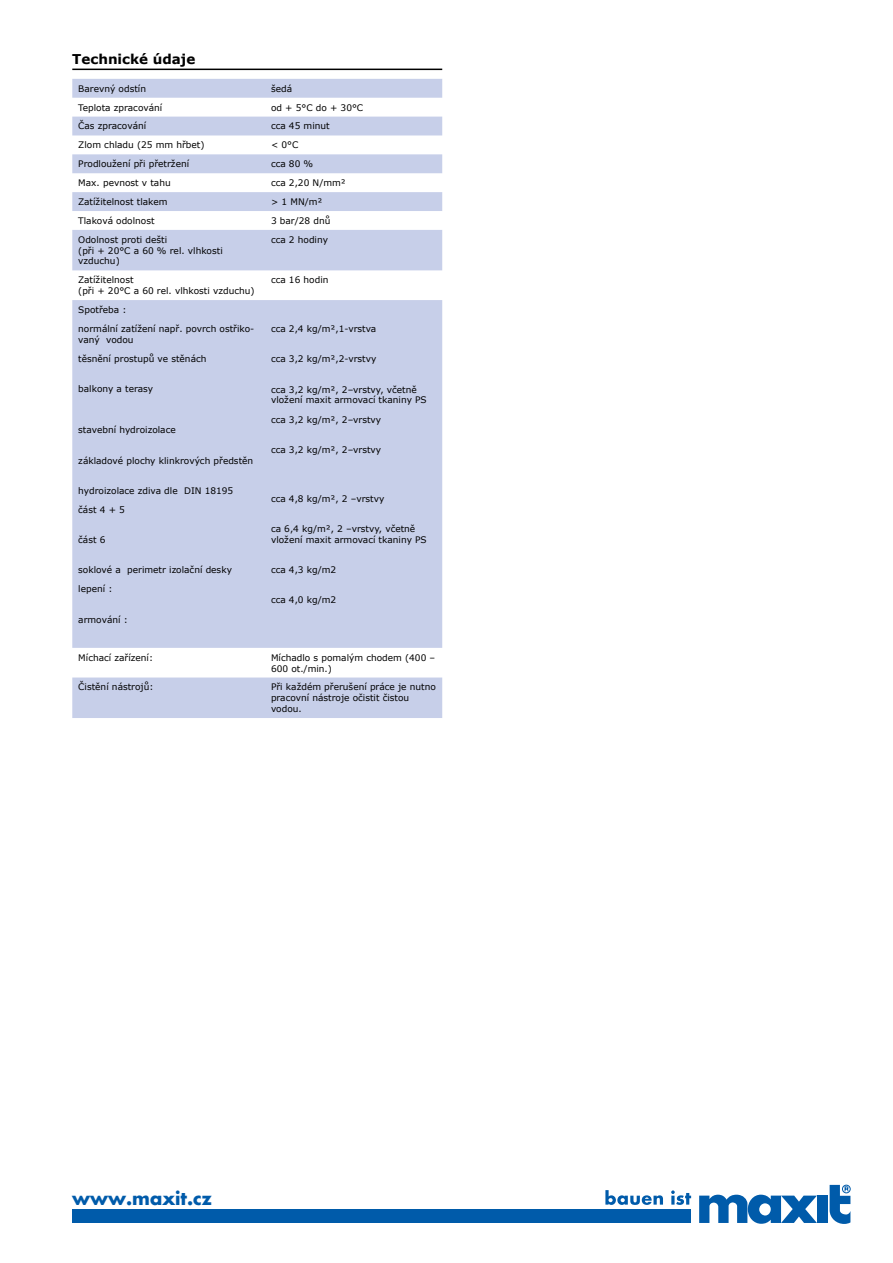
<style>
.page{position:relative;width:893px;height:1263px;background:#fff}
.page>*{position:absolute;margin:0;border:0;box-sizing:border-box;transform-origin:0 0}
.t1{font:700 18px "Futura CE";color:#005baa}
.t2{font:700 13.5px "Verdana";color:#000}
.t3{font:9px/10.8px "Verdana";color:#000}
</style>
<div class="page">
<svg style="left:605px;top:1190px;width:86px;height:15px"></svg>
<div style="left:72px;top:1209px;width:619px;height:14px;background:#005baa"></div>
<svg style="left:830px;top:1185px;width:20px;height:38px"></svg>
<div style="left:817px;top:1195px;width:10px;height:28px;background:#005baa"></div>
<svg style="left:699px;top:1194px;width:118px;height:29px"></svg>
<hr style="left:72px;top:69px;width:370px;height:1px;background:#000">
<svg style="left:72px;top:79px;width:370px;height:639px;fill:#c7cfe9"></svg>
<h2 class="t2" style="left:72px;top:50px;width:124px">Technické údaje</h2>
<p class="t3" style="left:78px;top:83px;width:69px">Barevný odstín</p>
<p class="t3" style="left:271px;top:83px;width:23px">šedá</p>
<p class="t3" style="left:78px;top:102px;width:86px">Teplota zpracování</p>
<p class="t3" style="left:271px;top:102px;width:94px">od + 5°C do + 30°C</p>
<p class="t3" style="left:78px;top:121px;width:69px">Čas zpracování</p>
<p class="t3" style="left:271px;top:121px;width:60px">cca 45 minut</p>
<p class="t3" style="left:78px;top:140px;width:128px">Zlom chladu (25 mm hřbet)</p>
<p class="t3" style="left:271px;top:140px;width:29px">&lt; 0°C</p>
<p class="t3" style="left:78px;top:158px;width:112px">Prodloužení při přetržení</p>
<p class="t3" style="left:271px;top:158px;width:44px">cca 80 %</p>
<p class="t3" style="left:78px;top:177px;width:94px">Max. pevnost v tahu</p>
<p class="t3" style="left:271px;top:177px;width:76px">cca 2,20 N/mm²</p>
<p class="t3" style="left:78px;top:196px;width:91px">Zatížitelnost tlakem</p>
<p class="t3" style="left:271px;top:196px;width:53px">&gt; 1 MN/m²</p>
<p class="t3" style="left:78px;top:215px;width:78px">Tlaková odolnost</p>
<p class="t3" style="left:271px;top:215px;width:61px">3 bar/28 dnů</p>
<p class="t3" style="left:78px;top:234px;width:146px">Odolnost proti dešti<br>(při + 20°C a 60 % rel. vlhkosti vzduchu)</p>
<p class="t3" style="left:271px;top:234px;width:59px">cca 2 hodiny</p>
<p class="t3" style="left:78px;top:274px;width:178px">Zatížitelnost<br>(při + 20°C a 60 rel. vlhkosti vzduchu)</p>
<p class="t3" style="left:271px;top:274px;width:59px">cca 16 hodin</p>
<p class="t3" style="left:78px;top:300px;width:178px;line-height:19.4px">Spotřeba :<br>normální zatížení např. povrch ostřiko-</p>
<p class="t3" style="left:78px;top:330px;width:130px;line-height:19.4px">vaný vodou<br>těsnění prostupů ve stěnách</p>
<p class="t3" style="left:78px;top:384px;width:76px">balkony a terasy</p>
<p class="t3" style="left:78px;top:425px;width:99px">stavební hydroizolace</p>
<p class="t3" style="left:78px;top:455px;width:176px">základové plochy klinkrových předstěn</p>
<p class="t3" style="left:78px;top:481px;width:157px;line-height:19.4px">hydroizolace zdiva dle DIN 18195 část 4 + 5</p>
<p class="t3" style="left:78px;top:534px;width:29px">část 6</p>
<p class="t3" style="left:78px;top:560px;width:155px;line-height:19.4px">soklové a perimetr izolační desky lepení :</p>
<p class="t3" style="left:78px;top:614px;width:51px">armování :</p>
<p class="t3" style="left:271px;top:323px;width:107px">cca 2,4 kg/m²,1-vrstva</p>
<p class="t3" style="left:271px;top:354px;width:107px">cca 3,2 kg/m²,2-vrstvy</p>
<p class="t3" style="left:271px;top:384px;width:157px">cca 3,2 kg/m², 2–vrstvy, včetně vložení maxit armovací tkaniny PS</p>
<p class="t3" style="left:271px;top:414px;width:112px">cca 3,2 kg/m², 2–vrstvy</p>
<p class="t3" style="left:271px;top:444px;width:112px">cca 3,2 kg/m², 2–vrstvy</p>
<p class="t3" style="left:271px;top:493px;width:115px">cca 4,8 kg/m², 2 –vrstvy</p>
<p class="t3" style="left:271px;top:523px;width:157px">ca 6,4 kg/m², 2 –vrstvy, včetně vložení maxit armovací tkaniny PS</p>
<p class="t3" style="left:271px;top:564px;width:67px">cca 4,3 kg/m2</p>
<p class="t3" style="left:271px;top:594px;width:67px">cca 4,0 kg/m2</p>
<p class="t3" style="left:78px;top:652px;width:76px">Míchací zařízení:</p>
<p class="t3" style="left:271px;top:652px;width:166px">Míchadlo s pomalým chodem (400 –<br>600 ot./min.)</p>
<p class="t3" style="left:78px;top:682px;width:77px">Čistění nástrojů:</p>
<p class="t3" style="left:271px;top:682px;width:166px">Při každém přerušení práce je nutno pracovní nástroje očistit čistou vodou.</p>
<h1 class="t1" style="left:72px;top:1185px;width:141px">www.maxit.cz</h1>
</div>
